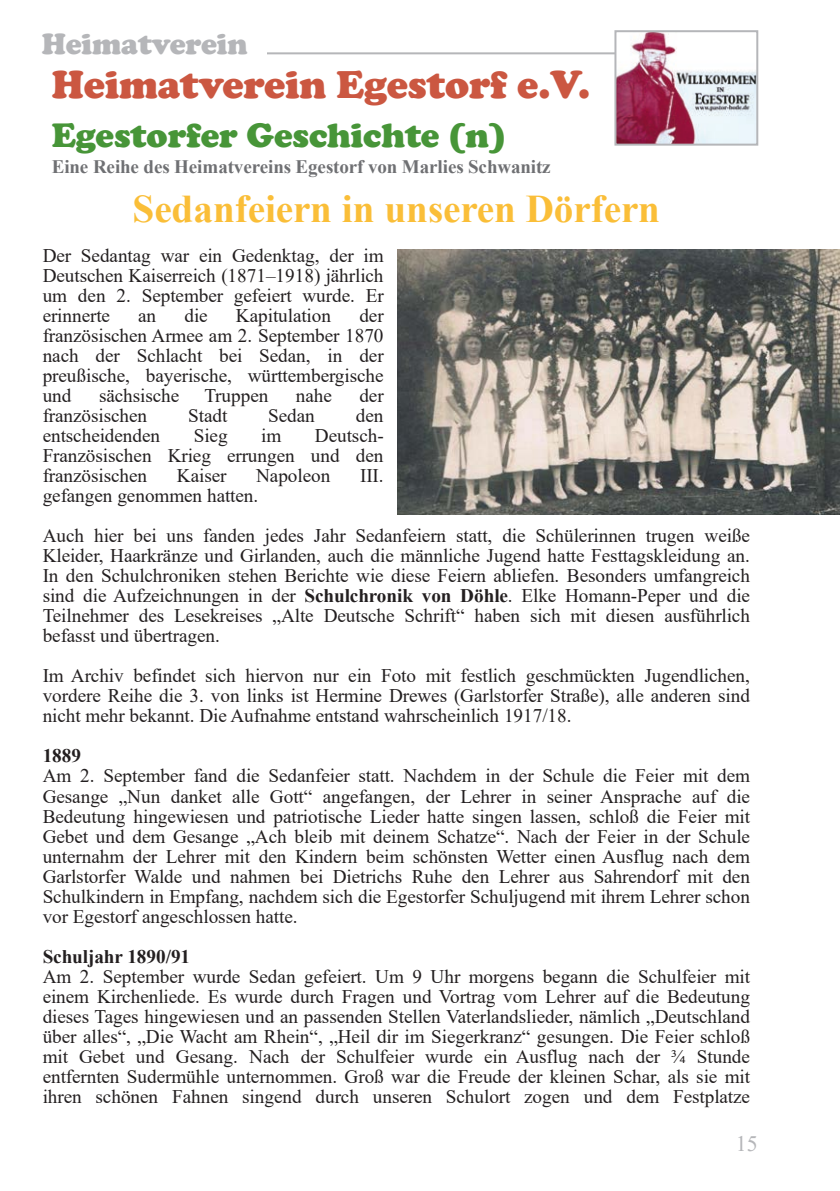
<style>
.page{position:relative;width:840px;height:1191px;background:#fff}
.page>*{position:absolute;margin:0;border:0;box-sizing:border-box;transform-origin:0 0}
.t1{font:900 40px "Cooper";color:#cb5741}
.t2{font:700 39.2px "Times New Roman";color:#fabe38}
.t3{font:900 35px "Cooper";letter-spacing:-.005em;color:#479538}
.t4{font:900 30px "Cooper";letter-spacing:-.005em;color:#b5b6b9}
.t5{font:22px "Times New Roman";color:#b5b6b9}
.t6{font:19.2px/20px "Times New Roman";letter-spacing:-.005em;color:#231f20;text-align:justify}
.t7{font:700 19.2px "Times New Roman";color:#231f20}
.t8{font:700 19px "Times New Roman";letter-spacing:-.005em;color:#6f7073}
.s1{font-weight:700}
</style>
<div class="page">
<hr style="left:195px;top:52px;width:561px;height:2px;background:#b5b6b9">
<div style="left:42px;top:34px;width:224px;height:34px;background:#fff"></div>
<img style="left:617px;top:33px;width:137px;height:110px">
<div style="left:614px;top:30px;width:143px;height:116px;border:2px solid #b5b6b9"></div>
<img style="left:397px;top:249px;width:442px;height:266px">
<h3 class="t4" style="left:42px;top:26px;width:207px">Heimatverein</h3>
<h1 class="t1" style="left:52px;top:61px;width:539px">Heimatverein Egestorf e.V.</h1>
<h3 class="t3" style="left:52px;top:115px;width:456px">Egestorfer Geschichte (n)</h3>
<p class="t8" style="left:52px;top:153px;width:500px">Eine Reihe des Heimatvereins Egestorf von Marlies Schwanitz</p>
<h2 class="t2" style="left:132px;top:181px;width:528px">Sedanfeiern in unseren Dörfern</h2>
<p class="t6" style="left:43px;top:245px;width:342px">Der Sedantag war ein Gedenktag, der im Deutschen Kaiserreich (1871–1918) jährlich um den 2. September gefeiert wurde. Er erinnerte</p>
<p class="t6" style="left:43px;top:305px;width:342px;text-indent:316px">der französischen Armee am 2. September 1870 nach der Schlacht bei Sedan, in der preußische, bayerische, württembergische und</p>
<p class="t6" style="left:138px;top:305px;width:19px">an</p>
<p class="t6" style="left:184px;top:305px;width:25px">die</p>
<p class="t6" style="left:236px;top:305px;width:97px">Kapitulation</p>
<p class="t6" style="left:99px;top:385px;width:82px">sächsische</p>
<p class="t6" style="left:204px;top:385px;width:65px">Truppen</p>
<p class="t6" style="left:295px;top:385px;width:38px">nahe</p>
<p class="t6" style="left:359px;top:385px;width:26px">der</p>
<p class="t6" style="left:43px;top:405px;width:106px">französischen</p>
<p class="t6" style="left:188px;top:405px;width:41px">Stadt</p>
<p class="t6" style="left:268px;top:405px;width:48px">Sedan</p>
<p class="t6" style="left:356px;top:405px;width:29px">den</p>
<p class="t6" style="left:43px;top:425px;width:119px">entscheidenden</p>
<p class="t6" style="left:194px;top:425px;width:35px">Sieg</p>
<p class="t6" style="left:261px;top:425px;width:22px">im</p>
<p class="t6" style="left:43px;top:425px;width:342px;text-indent:272px">Deutsch-Französischen Krieg errungen und den französischen</p>
<p class="t6" style="left:177px;top:465px;width:51px">Kaiser</p>
<p class="t6" style="left:256px;top:465px;width:76px">Napoleon</p>
<p class="t6" style="left:360px;top:465px;width:25px">III.</p>
<p class="t6" style="left:43px;top:475px;width:708px;line-height:40px">gefangen genommen hatten.<br>Auch hier bei uns fanden jedes Jahr Sedanfeiern statt, die Schülerinnen trugen weiße</p>
<p class="t6" style="left:43px;top:545px;width:708px">Kleider, Haarkränze und Girlanden, auch die männliche Jugend hatte Festtagskleidung an.<br>In den Schulchroniken stehen Berichte wie diese Feiern abliefen. Besonders umfangreich sind die Aufzeichnungen in der <span class="s1">Schulchronik von Döhle</span>. Elke Homann-Peper und die Teilnehmer des Lesekreises „Alte Deutsche Schrift“ haben sich mit diesen ausführlich befasst und übertragen.</p>
<p class="t6" style="left:43px;top:665px;width:708px">Im Archiv befindet sich hiervon nur ein Foto mit festlich geschmückten Jugendlichen, vordere Reihe die 3. von links ist Hermine Drewes (Garlstorfer Straße), alle anderen sind nicht mehr bekannt. Die Aufnahme entstand wahrscheinlich 1917/18.</p>
<p class="t7" style="left:43px;top:742px;width:40px">1889</p>
<p class="t6" style="left:43px;top:765px;width:708px">Am 2. September fand die Sedanfeier statt. Nachdem in der Schule die Feier mit dem Gesange „Nun danket alle Gott“ angefangen, der Lehrer in seiner Ansprache auf die Bedeutung hingewiesen und patriotische Lieder hatte singen lassen, schloß die Feier mit Gebet und dem Gesange „Ach bleib mit deinem Schatze“. Nach der Feier in der Schule unternahm der Lehrer mit den Kindern beim schönsten Wetter einen Ausflug nach dem Garlstorfer Walde und nahmen bei Dietrichs Ruhe den Lehrer aus Sahrendorf mit den Schulkindern in Empfang, nachdem sich die Egestorfer Schuljugend mit ihrem Lehrer schon vor Egestorf angeschlossen hatte.</p>
<p class="t7" style="left:43px;top:942px;width:149px">Schuljahr 1890/91</p>
<p class="t6" style="left:43px;top:965px;width:708px">Am 2. September wurde Sedan gefeiert. Um 9 Uhr morgens begann die Schulfeier mit einem Kirchenliede. Es wurde durch Fragen und Vortrag vom Lehrer auf die Bedeutung dieses Tages hingewiesen und an passenden Stellen Vaterlandslieder, nämlich „Deutschland über alles“, „Die Wacht am Rhein“, „Heil dir im Siegerkranz“ gesungen. Die Feier schloß mit Gebet und Gesang. Nach der Schulfeier wurde ein Ausflug nach der ¾ Stunde entfernten Sudermühle unternommen. Groß war die Freude der kleinen Schar, als sie mit ihren schönen Fahnen singend durch unseren Schulort zogen und dem Festplatze</p>
<p class="t5" style="left:735px;top:1127px;width:23px">15</p>
</div>
